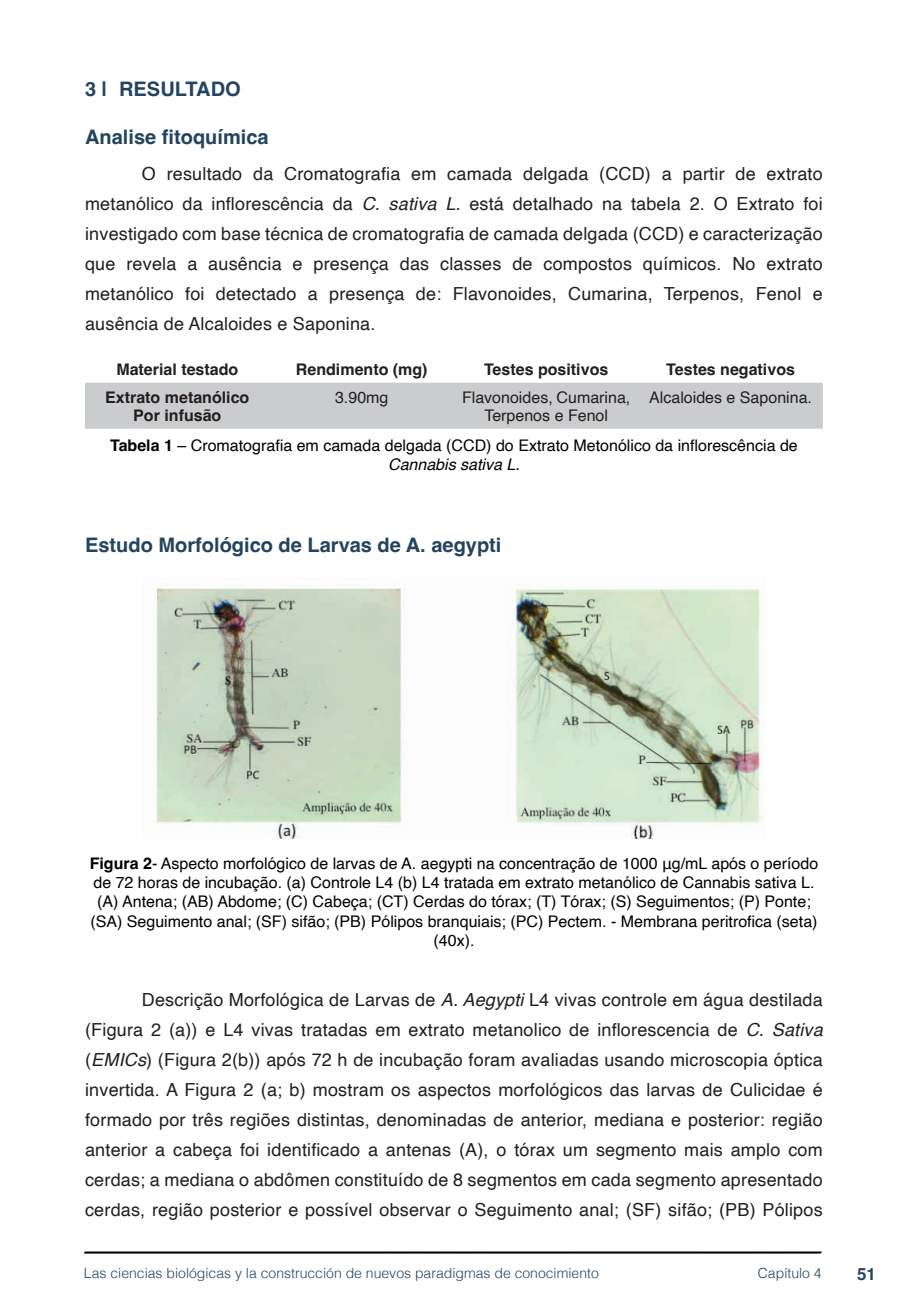
<style>
.page{position:relative;width:908px;height:1304px;background:#fff}
.page>*{position:absolute;margin:0;border:0;box-sizing:border-box;transform-origin:0 0}
.t1{font:700 20px "Helvetica";color:#23445f}
.t2{font:18px/30px "Helvetica";letter-spacing:.01em;color:#231f20;text-align:justify}
.t3{font:700 16.8px "Helvetica";color:#23445f}
.t4{font:16px/19.2px "Helvetica";color:#000;text-align:center}
.t5{font:700 16px/18px "Helvetica";color:#231f20;text-align:center}
.t6{font:16px/18px "Helvetica";color:#231f20;text-align:center}
.t7{font:300 14px "Helvetica";color:#23445f}
.s1{font-style:italic}
.s2{font-weight:700}
</style>
<div class="page">
<svg style="left:84px;top:1251px;width:737px;height:3px;background:#515151"></svg>
<div style="left:85px;top:383px;width:737px;height:46px;background:#cbccce"></div>
<img style="left:155px;top:583px;width:608px;height:255px">
<p class="t1" style="left:85px;top:77px;width:157px">3 | RESULTADO</p>
<p class="t1" style="left:85px;top:125px;width:185px">Analise fitoquímica</p>
<p class="t2" style="left:85px;top:159px;width:738px;text-indent:57px">O resultado da Cromatografia em camada delgada (CCD) a partir de extrato metanólico da inflorescência da <span class="s1">C. sativa L.</span> está detalhado na tabela 2. O Extrato foi investigado com base técnica de cromatografia de camada delgada (CCD) e caracterização que revela a ausência e presença das classes de compostos químicos. No extrato metanólico foi detectado a presença de: Flavonoides, Cumarina, Terpenos, Fenol e ausência de Alcaloides e Saponina.</p>
<p class="t5" style="left:116px;top:362px;width:123px">Material testado</p>
<p class="t5" style="left:296px;top:362px;width:133px">Rendimento (mg)</p>
<p class="t5" style="left:484px;top:362px;width:126px">Testes positivos</p>
<p class="t5" style="left:666px;top:362px;width:130px">Testes negativos</p>
<p class="t5" style="left:105px;top:390px;width:146px">Extrato metanólico<br>Por infusão</p>
<p class="t6" style="left:335px;top:389px;width:55px">3.90mg</p>
<p class="t6" style="left:462px;top:389px;width:170px">Flavonoides, Cumarina,<br>Terpenos e Fenol</p>
<p class="t6" style="left:649px;top:389px;width:164px">Alcaloides e Saponina.</p>
<p class="t4" style="left:110px;top:436px;width:689px"><span class="s2">Tabela 1</span> – Cromatografia em camada delgada (CCD) do Extrato Metonólico da inflorescência de<br><span class="s1">Cannabis sativa L.</span></p>
<p class="t1" style="left:85px;top:533px;width:417px">Estudo Morfológico de Larvas de A. aegypti</p>
<p class="t4" style="left:90px;top:854px;width:729px"><span class="s2">Figura 2</span>- Aspecto morfológico de larvas de A. aegypti na concentração de 1000 μg/mL após o período de 72 horas de incubação. (a) Controle L4 (b) L4 tratada em extrato metanólico de Cannabis sativa L. (A) Antena; (AB) Abdome; (C) Cabeça; (CT) Cerdas do tórax; (T) Tórax; (S) Seguimentos; (P) Ponte; (SA) Seguimento anal; (SF) sifão; (PB) Pólipos branquiais; (PC) Pectem. - Membrana peritrofica (seta) (40x).</p>
<p class="t2" style="left:85px;top:985px;width:738px;text-indent:57px">Descrição Morfológica de Larvas de <span class="s1">A. Aegypti</span> L4 vivas controle em água destilada (Figura 2 (a)) e L4 vivas tratadas em extrato metanolico de inflorescencia de <span class="s1">C. Sativa </span>(<span class="s1">EMICs</span>) (Figura 2(b)) após 72 h de incubação foram avaliadas usando microscopia óptica invertida. A Figura 2 (a; b) mostram os aspectos morfológicos das larvas de Culicidae é formado por três regiões distintas, denominadas de anterior, mediana e posterior: região anterior a cabeça foi identificado a antenas (A), o tórax um segmento mais amplo com cerdas; a mediana o abdômen constituído de 8 segmentos em cada segmento apresentado cerdas, região posterior e possível observar o Seguimento anal; (SF) sifão; (PB) Pólipos</p>
<p class="t7" style="left:84px;top:1261px;width:516px">Las ciencias biológicas y la construcción de nuevos paradigmas de conocimiento</p>
<p class="t7" style="left:757px;top:1261px;width:65px">Capítulo 4</p>
<p class="t3" style="left:856px;top:1264px;width:20px">51</p>
</div>
